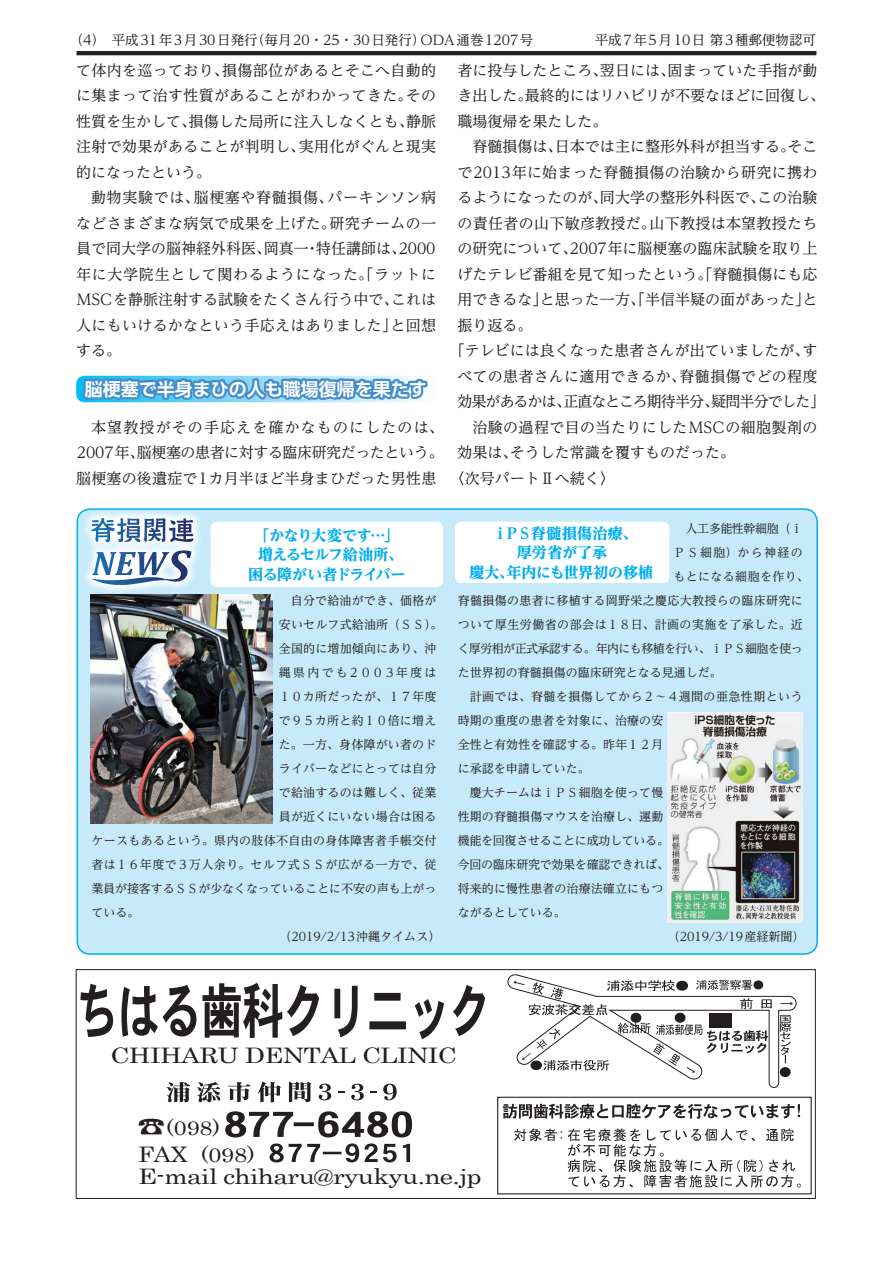
<style>
.page{position:relative;width:893px;height:1263px;background:#fff}
.page>*{position:absolute;margin:0;border:0;box-sizing:border-box;transform-origin:0 0}
.t1{font:21.3px "Century";letter-spacing:-.025em;color:#231f20;scale:1.24 1}
.t2{font:21.3px "Century";letter-spacing:-.025em;color:#231f20;scale:1.22 1}
.t3{font:19.8px/26.2px "Century";color:#231f20;scale:1.17 1}
.見出し{font:700 18px "UD Shin Go Pro De";color:#fff}
.本文グリッド{font:15px/25.5px "UD Reimin Pro";color:#231f20;text-align:justify}
.本文グリッド-2{font:15px/25.5px "UD Reimin Pro";letter-spacing:.025em;color:#231f20}
.脊損ニュース見出し{font:800 15px "UD Reimin Pro";letter-spacing:-.02em;color:#00aeef}
.脊損ニュース見出し-2{font:800 15px "UD Reimin Pro";letter-spacing:-.04em;color:#00aeef}
.脊損ニュース見出し-3{font:800 15px "UD Reimin Pro";letter-spacing:.015em;color:#00aeef}
.脊損ニュース見出し-4{font:800 15px "UD Reimin Pro";letter-spacing:-.045em;color:#00aeef}
.t4{font:13.95px "MS Gothic";color:#231f20}
.t5{font:13.5px "UD Reimin Pro";color:#231f20}
.t6{font:13.5px "UD Reimin Pro";letter-spacing:.125em;color:#231f20}
.脊損ニュース本文{font:12px/24px "UD Reimin Pro";letter-spacing:.01em;color:#231f20}
.脊損ニュース本文-2{font:12px "UD Reimin Pro";letter-spacing:.03em;color:#231f20}
.脊損ニュース本文-3{font:12px "UD Reimin Pro";letter-spacing:-.05em;color:#231f20}
.脊損ニュース本文-4{font:12px "UD Reimin Pro";letter-spacing:-.01em;color:#231f20}
.脊損ニュース本文-5{font:12px "UD Reimin Pro";letter-spacing:.04em;color:#231f20}
.脊損ニュース本文-6{font:12px "UD Reimin Pro";letter-spacing:.035em;color:#231f20}
.脊損ニュース本文-7{font:12px "UD Reimin Pro";letter-spacing:.185em;color:#231f20}
.脊損ニュース本文-8{font:12px "UD Reimin Pro";letter-spacing:-.035em;color:#231f20}
.脊損ニュース本文-9{font:12px "UD Reimin Pro";letter-spacing:.11em;color:#231f20}
.s1{font-family:"Koz Min Pr 6 N";font-size:23.25px}
.s2{font-size:21.3px}
</style>
<div class="page">
<div style="left:77px;top:509px;width:740px;height:445px;background:#c6eafa;border-radius:13px"></div>
<hr style="left:77px;top:51px;width:739px;height:4px;background:#231f20">
<svg style="left:80px;top:982px;width:405px;height:57px"></svg>
<svg style="left:167px;top:1082px;width:114px;height:20px"></svg>
<svg style="left:289px;top:1081px;width:22px;height:21px"></svg>
<svg style="left:319px;top:1084px;width:12px;height:16px"></svg>
<svg style="left:338px;top:1091px;width:6px;height:2px"></svg>
<svg style="left:351px;top:1084px;width:13px;height:16px"></svg>
<svg style="left:370px;top:1091px;width:7px;height:2px"></svg>
<svg style="left:383px;top:1084px;width:14px;height:16px"></svg>
<svg style="left:225px;top:1111px;width:187px;height:26px"></svg>
<svg style="left:270px;top:1143px;width:140px;height:19px"></svg>
<svg style="left:507px;top:974px;width:290px;height:114px"></svg>
<div style="left:709px;top:1013px;width:23px;height:15px;background:#231f20"></div>
<svg style="left:503px;top:1103px;width:297px;height:16px"></svg>
<svg style="left:514px;top:1128px;width:43px;height:13px"></svg>
<svg style="left:568px;top:1128px;width:233px;height:59px"></svg>
<div style="left:497px;top:1097px;width:315px;height:97px;border:1px solid #231f20"></div>
<div style="left:76px;top:969px;width:740px;height:230px;border:1px solid #231f20"></div>
<svg style="left:76px;top:375px;width:352px;height:28px;background:#63abdb"></svg>
<img style="left:91px;top:594px;width:181px;height:230px">
<img style="left:668px;top:712px;width:135px;height:210px">
<div style="left:455px;top:522px;width:214px;height:61px;background:#fff;border-radius:6px"></div>
<div style="left:211px;top:522px;width:232px;height:65px;background:#fff;border-radius:6px"></div>
<svg style="left:82px;top:508px;width:121px;height:87px"></svg>
<svg style="left:91px;top:518px;width:102px;height:24px;background:#96abc9"></svg>
<svg style="left:91px;top:550px;width:100px;height:35px;background:#a5bad3"></svg>
<p class="t5" style="left:70px;top:29px;width:465px">（4）　平成31年3月30日発行（毎月20・25・30日発行）ODA通巻1207号</p>
<p class="t6" style="left:595px;top:29px;width:223px">平成7年5月10日第3種郵便物認可</p>
<p class="本文グリッド" style="left:76px;top:57px;width:362px">て体内を巡っており、損傷部位があるとそこへ自動的に集まって治す性質があることがわかってきた。その性質を生かして、損傷した局所に注入しなくとも、静脈注射で効果があることが判明し、実用化がぐんと現実的になったという。</p>
<p class="本文グリッド" style="left:76px;top:185px;width:362px">　動物実験では、脳梗塞や脊髄損傷、パーキンソン病などさまざまな病気で成果を上げた。研究チームの一員で同大学の脳神経外科医、岡真一・特任講師は、2000年に大学院生として関わるようになった。「ラットにMSCを静脈注射する試験をたくさん行う中で、これは人にもいけるかなという手応えはありました」と回想する。</p>
<p class="見出し" style="left:85px;top:374px;width:344px">脳梗塞で半身まひの人も職場復帰を果たす</p>
<p class="本文グリッド" style="left:76px;top:414px;width:369px">　本望教授がその手応えを確かなものにしたのは、<br>2007年、脳梗塞の患者に対する臨床研究だったという。</p>
<p class="本文グリッド" style="left:76px;top:465px;width:362px">脳梗塞の後遺症で1カ月半ほど半身まひだった男性患</p>
<p class="脊損ニュース見出し" style="left:254px;top:523px;width:146px">「かなり大変です…」</p>
<p class="脊損ニュース見出し-4" style="left:258px;top:542px;width:146px">増えるセルフ給油所、</p>
<p class="脊損ニュース見出し-2" style="left:248px;top:562px;width:159px">困る障がい者ドライバー</p>
<p class="脊損ニュース本文" style="left:279px;top:588px;width:159px">　自分で給油ができ、価格が</p>
<p class="脊損ニュース本文" style="left:279px;top:612px;width:165px">安いセルフ式給油所（ＳＳ）。</p>
<p class="脊損ニュース本文" style="left:279px;top:636px;width:159px">全国的に増加傾向にあり、沖</p>
<p class="脊損ニュース本文-7" style="left:279px;top:663px;width:159px">縄県内でも２００３年度は</p>
<p class="脊損ニュース本文" style="left:279px;top:684px;width:159px">１０カ所だったが、１７年度</p>
<p class="脊損ニュース本文" style="left:279px;top:708px;width:159px">で９５カ所と約１０倍に増え</p>
<p class="脊損ニュース本文" style="left:279px;top:732px;width:159px">た。一方、身体障がい者のド</p>
<p class="脊損ニュース本文" style="left:279px;top:756px;width:159px">ライバーなどにとっては自分</p>
<p class="脊損ニュース本文" style="left:279px;top:780px;width:159px">で給油するのは難しく、従業</p>
<p class="脊損ニュース本文" style="left:279px;top:804px;width:159px">員が近くにいない場合は困る</p>
<p class="脊損ニュース本文-2" style="left:91px;top:831px;width:347px">ケースもあるという。県内の肢体不自由の身体障害者手帳交付</p>
<p class="脊損ニュース本文-5" style="left:91px;top:855px;width:347px">者は１６年度で３万人余り。セルフ式ＳＳが広がる一方で、従</p>
<p class="脊損ニュース本文-4" style="left:91px;top:879px;width:346px">業員が接客するＳＳが少なくなっていることに不安の声も上がっ</p>
<p class="脊損ニュース本文" style="left:91px;top:900px;width:49px">ている。</p>
<p class="脊損ニュース本文" style="left:279px;top:924px;width:162px">（2019/2/13沖縄タイムス）</p>
<p class="本文グリッド" style="left:457px;top:57px;width:369px;text-align:left">者に投与したところ、翌日には、固まっていた手指が動き出した。最終的にはリハビリが不要なほどに回復し、職場復帰を果たした。</p>
<p class="本文グリッド" style="left:457px;top:134px;width:362px">　脊髄損傷は、日本では主に整形外科が担当する。そこで2013年に始まった脊髄損傷の治験から研究に携わるようになったのが、同大学の整形外科医で、この治験の責任者の山下敏彦教授だ。山下教授は本望教授たちの研究について、2007年に脳梗塞の臨床試験を取り上げたテレビ番組を見て知ったという。「脊髄損傷にも応用できるな」と思った一方、「半信半疑の面があった」と振り返る。</p>
<p class="本文グリッド" style="left:450px;top:338px;width:377px;text-align:center">「テレビには良くなった患者さんが出ていましたが、すべての患者さんに適用できるか、脊髄損傷でどの程度効果があるかは、正直なところ期待半分、疑問半分でした」</p>
<p class="本文グリッド-2" style="left:457px;top:414px;width:361px">　治験の過程で目の当たりにしたMSCの細胞製剤の効果は、そうした常識を覆すものだった。</p>
<p class="本文グリッド" style="left:450px;top:465px;width:166px">〈次号パートⅡへ続く〉</p>
<p class="脊損ニュース本文-8" style="left:674px;top:519px;width:131px">　人工多能性幹細胞（ｉ</p>
<p class="脊損ニュース本文-9" style="left:674px;top:543px;width:131px">ＰＳ細胞）から神経の</p>
<p class="脊損ニュース本文-2" style="left:674px;top:567px;width:137px">もとになる細胞を作り、</p>
<p class="脊損ニュース本文-2" style="left:458px;top:591px;width:347px">脊髄損傷の患者に移植する岡野栄之慶応大教授らの臨床研究に</p>
<p class="脊損ニュース本文-6" style="left:458px;top:615px;width:347px">ついて厚生労働省の部会は１８日、計画の実施を了承した。近</p>
<p class="脊損ニュース本文-3" style="left:458px;top:639px;width:347px">く厚労相が正式承認する。年内にも移植を行い、ｉＰＳ細胞を使っ</p>
<p class="脊損ニュース本文" style="left:458px;top:660px;width:265px">た世界初の脊髄損傷の臨床研究となる見通しだ。</p>
<p class="脊損ニュース本文" style="left:458px;top:684px;width:347px">　計画では、脊髄を損傷してから２～４週間の亜急性期という時期の重度の患者を対象に、治療の安<br>全性と有効性を確認する。昨年１２月<br>に承認を申請していた。</p>
<p class="脊損ニュース本文" style="left:458px;top:780px;width:213px">　慶大チームはｉＰＳ細胞を使って慢性期の脊髄損傷マウスを治療し、運動機能を回復させることに成功している。今回の臨床研究で効果を確認できれば、将来的に慢性患者の治療法確立にもつながるとしている。</p>
<p class="脊損ニュース本文" style="left:668px;top:924px;width:138px">（2019/3/19産経新聞）</p>
<p class="脊損ニュース見出し-3" style="left:493px;top:521px;width:146px">ｉＰＳ脊髄損傷治療、</p>
<p class="脊損ニュース見出し" style="left:517px;top:540px;width:91px">厚労省が了承</p>
<p class="脊損ニュース見出し" style="left:469px;top:560px;width:185px">慶大、年内にも世界初の移植</p>
<p class="t2" style="left:111px;top:1037px;width:285px">CHIHARU DENTAL CLINIC</p>
<p class="t3" style="left:138px;top:1113px;width:102px"><span class="s1">☎</span>(098)<br><span class="s2">FAX</span> (098)</p>
<p class="t1" style="left:138px;top:1159px;width:279px">E-mail chiharu@ryukyu.ne.jp</p>
<p class="t4" style="left:558px;top:1128px;width:8px">:</p>
</div>
